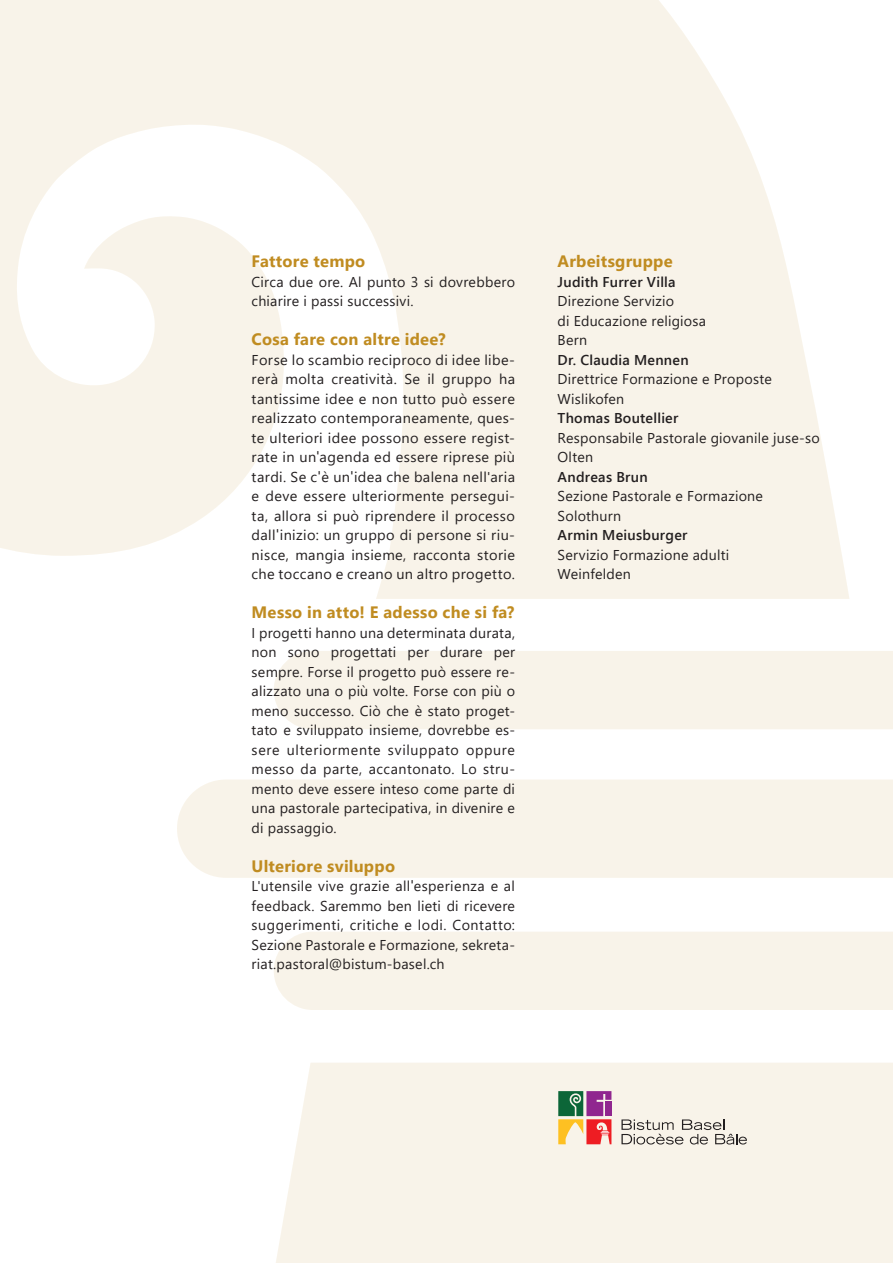
<style>
.page{position:relative;width:893px;height:1263px;background:#fff}
.page>*{position:absolute;margin:0;border:0;box-sizing:border-box;transform-origin:0 0}
.t1{font:700 16.5px "Segoe UI";letter-spacing:.015em;color:#c08c21}
.t2{font:14.25px/19.5px "Segoe UI";letter-spacing:.015em;color:#231f20}
.t3{font:600 14.25px "Segoe UI";letter-spacing:.02em;color:#231f20}
</style>
<div class="page">
<div style="left:274px;top:932px;width:619px;height:78px;background:#f8f3e9"></div>
<svg style="left:0;top:0;width:849px;height:599px;fill:#f8f3e9"></svg>
<div style="left:177px;top:779px;width:716px;height:99px;background:#f8f3e9"></div>
<div style="left:274px;top:651px;width:619px;height:78px;background:#f8f3e9"></div>
<div style="left:276px;top:1063px;width:617px;height:200px;background:#f8f3e9"></div>
<svg style="left:621px;top:1119px;width:126px;height:25px;background:#cbc6be"></svg>
<svg style="left:558px;top:1091px;width:53px;height:53px;background:#b4867c"></svg>
<p class="t1" style="left:252px;top:248px;width:115px">Fattore tempo</p>
<p class="t2" style="left:252px;top:272px;width:265px">Circa due ore. Al punto 3 si dovrebbero chiarire i passi successivi.</p>
<p class="t1" style="left:252px;top:326px;width:195px">Cosa fare con altre idee?</p>
<p class="t2" style="left:252px;top:350px;width:265px;text-align:justify">Forse lo scambio reciproco di idee libe&shy;rerà molta creatività. Se il gruppo ha tantissime idee e non tutto può essere realizzato contemporaneamente, ques&shy;te ulteriori idee possono essere regist&shy;rate in un'agenda ed essere riprese più tardi. Se c'è un'idea che balena nell'aria e deve essere ulteriormente persegui&shy;ta, allora si può riprendere il processo dall'inizio: un gruppo di persone si riu&shy;nisce, mangia insieme, racconta storie che toccano e creano un altro progetto.</p>
<p class="t1" style="left:252px;top:599px;width:264px">Messo in atto! E adesso che si fa?</p>
<p class="t2" style="left:252px;top:623px;width:265px;text-align:justify">I progetti hanno una determinata durata, non sono progettati per durare per sempre. Forse il progetto può essere re&shy;alizzato una o più volte. Forse con più o meno successo. Ciò che è stato proget&shy;tato e sviluppato insieme, dovrebbe es&shy;sere ulteriormente sviluppato oppure messo da parte, accantonato. Lo stru&shy;mento deve essere inteso come parte di una pastorale partecipativa, in divenire e di passaggio.</p>
<p class="t1" style="left:252px;top:853px;width:145px">Ulteriore sviluppo</p>
<p class="t2" style="left:252px;top:876px;width:265px;text-align:justify">L'utensile vive grazie all'esperienza e al feedback. Saremmo ben lieti di ricevere suggerimenti, critiche e lodi. Contatto:<br>Sezione Pastorale e Formazione, sekreta&shy;riat.pastoral@bistum-basel.ch</p>
<p class="t1" style="left:558px;top:248px;width:117px">Arbeitsgruppe</p>
<p class="t3" style="left:558px;top:272px;width:120px">Judith Furrer Villa</p>
<p class="t2" style="left:558px;top:291px;width:150px">Direzione Servizio<br>di Educazione religiosa<br>Bern</p>
<p class="t3" style="left:558px;top:350px;width:133px">Dr. Claudia Mennen</p>
<p class="t2" style="left:558px;top:369px;width:216px">Direttrice Formazione e Proposte<br>Wislikofen</p>
<p class="t3" style="left:558px;top:408px;width:122px">Thomas Boutellier</p>
<p class="t2" style="left:558px;top:428px;width:264px">Responsabile Pastorale giovanile juse-so<br>Olten</p>
<p class="t3" style="left:558px;top:467px;width:92px">Andreas Brun</p>
<p class="t2" style="left:558px;top:486px;width:207px">Sezione Pastorale e Formazione<br>Solothurn</p>
<p class="t3" style="left:558px;top:525px;width:131px">Armin Meiusburger</p>
<p class="t2" style="left:558px;top:545px;width:173px">Servizio Formazione adulti<br>Weinfelden</p>
</div>
